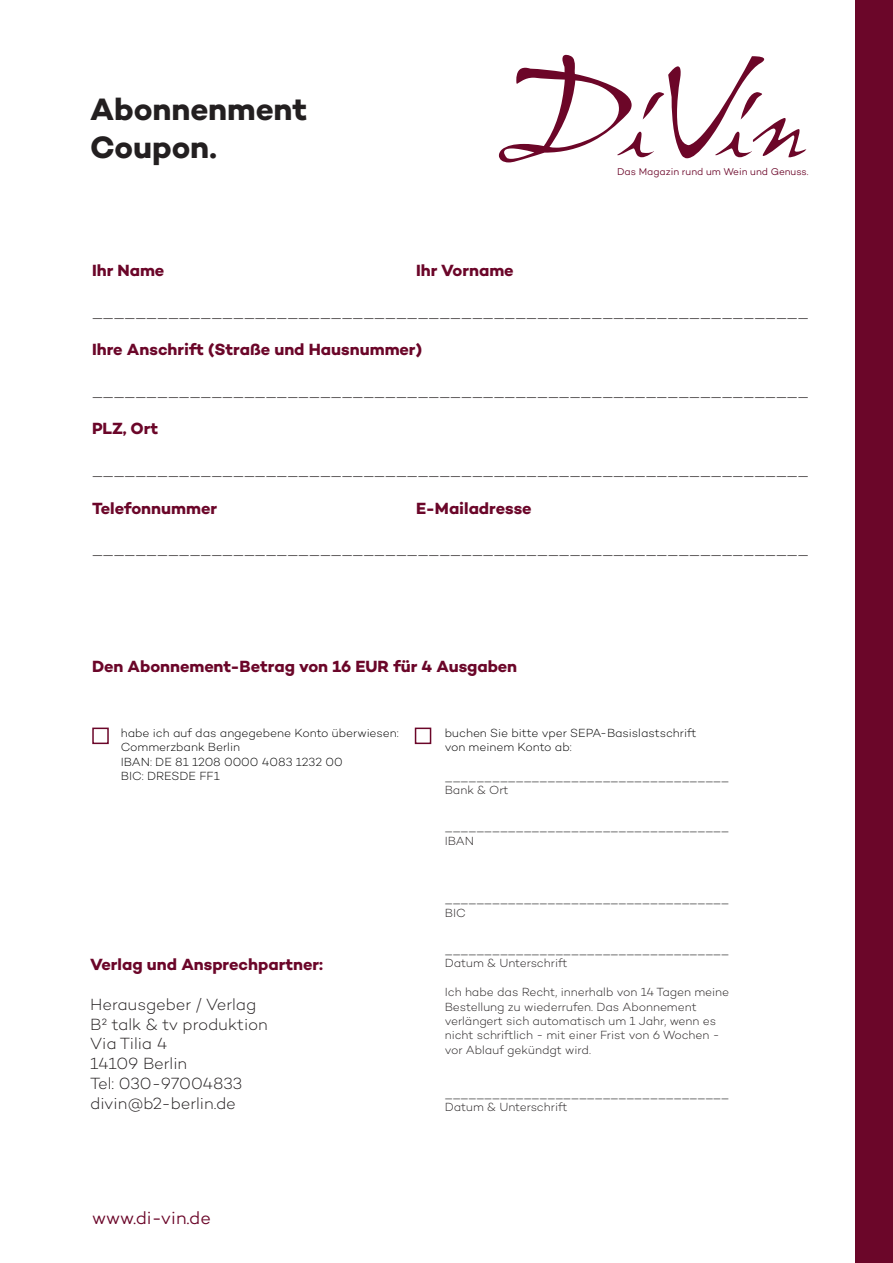
<style>
.page{position:relative;width:893px;height:1263px;background:#fff}
.page>*{position:absolute;margin:0;border:0;box-sizing:border-box;transform-origin:0 0}
.t1{font:112.95px "Dali";color:#6c0628}
.t2{font:700 31.5px "Campton";letter-spacing:-.005em;color:#231f20}
.t3{font:31.5px "Campton Bold DEMO";letter-spacing:-.005em;color:#231f20}
.t4{font:18px "Campton Light DEMO";color:#6b0629}
.t5{font:300 16.5px/19.8px "Campton";letter-spacing:-.005em;color:#231f20}
.t6{font:700 16.5px "Campton";color:#6b0629}
.t7{font:300 12px/14.4px "Campton";letter-spacing:-.005em;color:#000001}
.t8{font:300 12px/14.4px "Campton";letter-spacing:-.005em;color:#231f20}
.t9{font:10.05px "Campton Light DEMO";color:#6b0629}
</style>
<div class="page">
<div style="left:92px;top:728px;width:17px;height:16px;border:2px solid #6b0629"></div>
<div style="left:415px;top:728px;width:16px;height:16px;border:2px solid #6b0629"></div>
<div style="left:856px;top:0;width:37px;height:1263px;background:#6b0629"></div>
<h2 class="t2" style="left:90px;top:89px;width:219px">Abonnenment</h2>
<h2 class="t3" style="left:90px;top:129px;width:128px">Coupon.</h2>
<h1 class="t1" style="left:496px;top:51px;width:313px">Di Vin</h1>
<p class="t9" style="left:617px;top:166px;width:193px">Das Magazin rund um Wein und Genuss.</p>
<p class="t6" style="left:92px;top:260px;width:74px">Ihr Name</p>
<p class="t6" style="left:416px;top:260px;width:99px">Ihr Vorname</p>
<p class="t5" style="left:92px;top:300px;width:718px">__________________________________________________________________</p>
<p class="t6" style="left:92px;top:339px;width:332px">Ihre Anschrift (Straße und Hausnummer)</p>
<p class="t5" style="left:92px;top:379px;width:718px">__________________________________________________________________</p>
<p class="t6" style="left:92px;top:418px;width:68px">PLZ, Ort</p>
<p class="t5" style="left:92px;top:458px;width:718px">__________________________________________________________________</p>
<p class="t6" style="left:92px;top:497px;width:127px">Telefonnummer</p>
<p class="t6" style="left:416px;top:497px;width:117px">E-Mailadresse</p>
<p class="t5" style="left:92px;top:537px;width:718px">__________________________________________________________________</p>
<p class="t6" style="left:92px;top:656px;width:427px">Den Abonnement-Betrag von 16 EUR für 4 Ausgaben</p>
<p class="t7" style="left:121px;top:725px;width:279px">habe ich auf das angegebene Konto überwiesen:<br>Commerzbank Berlin<br>IBAN: DE 81 1208 0000 4083 1232 00<br>BIC: DRESDE FF1</p>
<p class="t7" style="left:445px;top:725px;width:253px">buchen Sie bitte vper SEPA-Basislastschrift von meinem Konto ab:</p>
<p class="t7" style="left:445px;top:768px;width:286px">____________________________________</p>
<p class="t8" style="left:445px;top:783px;width:65px">Bank &amp; Ort</p>
<p class="t7" style="left:445px;top:819px;width:286px">____________________________________</p>
<p class="t8" style="left:445px;top:833px;width:31px">IBAN</p>
<p class="t6" style="left:90px;top:954px;width:234px">Verlag und Ansprechpartner:</p>
<p class="t5" style="left:90px;top:994px;width:179px">Herausgeber / Verlag<br>B² talk &amp; tv produktion<br>Via Tilia 4<br>14109 Berlin<br>Tel: 030-97004833 divin@b2-berlin.de</p>
<p class="t4" style="left:92px;top:1208px;width:120px">www.di-vin.de</p>
<p class="t7" style="left:445px;top:891px;width:286px">____________________________________</p>
<p class="t8" style="left:445px;top:905px;width:23px">BIC</p>
<p class="t7" style="left:445px;top:941px;width:286px">____________________________________</p>
<p class="t8" style="left:445px;top:956px;width:124px">Datum &amp; Unterschrift</p>
<p class="t8" style="left:445px;top:984px;width:286px">Ich habe das Recht, innerhalb von 14 Tagen meine Bestellung zu wiederrufen. Das Abonnement verlängert sich automatisch um 1 Jahr, wenn es nicht schriftlich - mit einer Frist von 6 Wochen - vor Ablauf gekündgt wird.</p>
<p class="t7" style="left:445px;top:1085px;width:286px">____________________________________</p>
<p class="t8" style="left:445px;top:1100px;width:124px">Datum &amp; Unterschrift</p>
</div>
